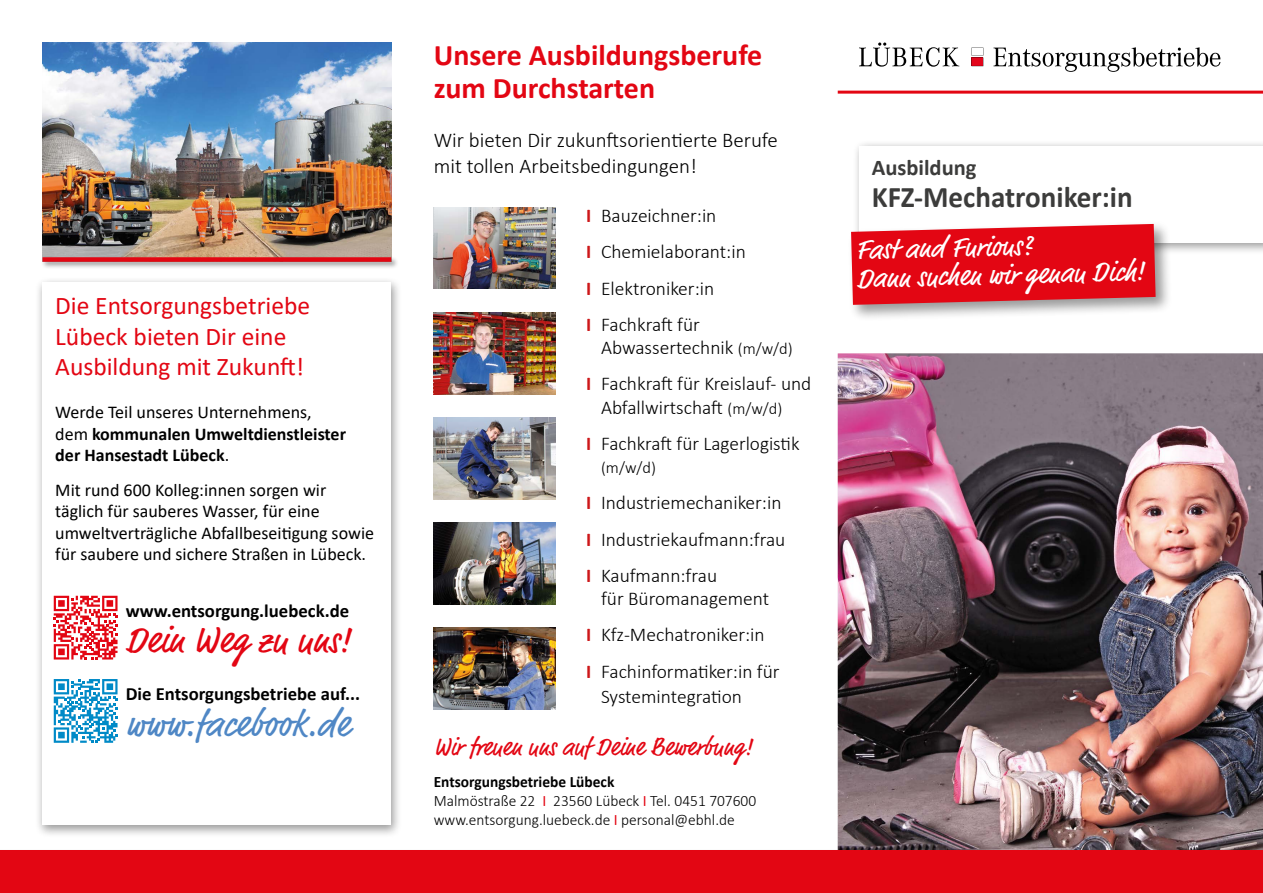
<style>
.page{position:relative;width:1263px;height:893px;background:#fff}
.page>*{position:absolute;margin:0;border:0;box-sizing:border-box;transform-origin:0 0}
.t1{font:37.5px "Market Pro";color:#4f87c5}
.t2{font:37.5px "Market Pro";color:#e30613}
.t3{font:700 30px/33px "Calibri";color:#e30613}
.t4{font:700 30px "Calibri";color:#3c3c3b}
.t5{font:28.5px/29px "Market Pro";color:#fff}
.t6{font:25.5px/30.6px "Calibri";color:#e30613}
.t7{font:25.5px "Market Pro";color:#e30613}
.t8{font:700 22.5px "Calibri";color:#3c3c3b}
.t9{font:300 21px/25.2px "Calibri";color:#000}
.t10{font:300 19.5px/36.2px "Calibri";color:#000}
.t11{font:700 18.75px "Calibri";color:#000}
.t12{font:18px/21.6px "Calibri";color:#000}
.t13{font:700 18px/21.6px "Calibri";color:#000}
.t14{font:300 16.5px "Calibri";color:#000}
.t15{font:300 15.9px/19px "Calibri";color:#000}
.s1{font-weight:400}
.s2{font-weight:700;color:#cd1719}
.s3{font-size:16.5px}
.s4{font-weight:700}
.s5{font-weight:400;color:#e30613}
</style>
<div class="page">
<img style="left:838px;top:353px;width:425px;height:496px">
<div style="left:853px;top:139px;width:410px;height:116px;background:#000;opacity:.4"></div>
<div style="left:859px;top:146px;width:404px;height:97px;background:#fff"></div>
<img style="left:43px;top:43px;width:348px;height:213px">
<div style="left:41px;top:256px;width:358px;height:13px;background:#000;opacity:.4"></div>
<div style="left:43px;top:257px;width:348px;height:5px;background:#e30613"></div>
<hr style="left:838px;top:91px;width:425px;height:3px;background:#e30613">
<div style="left:0;top:849px;width:1263px;height:44px;background:#000;opacity:.4"></div>
<div style="left:0;top:850px;width:1263px;height:43px;background:#e30613"></div>
<div style="left:35px;top:277px;width:367px;height:561px;background:#000;opacity:.4"></div>
<div style="left:43px;top:282px;width:348px;height:543px;background:#fff"></div>
<img style="left:434px;top:523px;width:122px;height:81px">
<img style="left:434px;top:418px;width:122px;height:81px">
<img style="left:434px;top:628px;width:122px;height:81px">
<img style="left:434px;top:208px;width:122px;height:81px">
<img style="left:434px;top:313px;width:122px;height:81px">
<div style="left:847px;top:220px;width:325px;height:101px;background:#000;opacity:.4"></div>
<svg style="left:851px;top:224px;width:304px;height:81px;background:#e11b26"></svg>
<svg style="left:859px;top:43px;width:100px;height:24px"></svg>
<svg style="left:993px;top:47px;width:227px;height:25px"></svg>
<svg style="left:971px;top:48px;width:12px;height:18px"></svg>
<svg style="left:54px;top:596px;width:64px;height:63px"></svg>
<svg style="left:54px;top:679px;width:64px;height:64px"></svg>
<h3 class="t6" style="left:55px;top:290px;width:256px">Die Entsorgungsbetriebe<br>Lübeck bieten Dir eine<br>Ausbildung mit Zukunft!</h3>
<p class="t13" style="left:55px;top:401px;width:292px"><span class="s1">Werde Teil unseres Unternehmens, dem</span> kommunalen Umweltdienstleister der Hansestadt Lübeck<span class="s1">.</span></p>
<p class="t12" style="left:55px;top:478px;width:320px">Mit rund 600 Kolleg:innen sorgen wir täglich für sauberes Wasser, für eine umweltverträgliche Abfallbeseitigung sowie für saubere und sichere Straßen in Lübeck.</p>
<p class="t11" style="left:126px;top:597px;width:225px">www.entsorgung.luebeck.de</p>
<h1 class="t2" style="left:126px;top:615px;width:226px">Dein Weg zu uns!</h1>
<p class="t11" style="left:126px;top:681px;width:236px">Die Entsorgungsbetriebe auf...</p>
<h1 class="t1" style="left:126px;top:698px;width:225px">www.facebook.de</h1>
<h2 class="t3" style="left:434px;top:38px;width:330px">Unsere Ausbildungsberufe zum Durchstarten</h2>
<p class="t9" style="left:434px;top:128px;width:346px">Wir bieten Dir zukunftsorientierte Berufe mit tollen Arbeitsbedingungen!</p>
<p class="t10" style="left:586px;top:198px;width:161px"><span class="s2">I</span> Bauzeichner:in<br><span class="s2">I</span> Chemielaborant:in<br><span class="s2">I</span> Elektroniker:in<br><span class="s2">I</span> Fachkraft für</p>
<p class="t10" style="left:586px;top:329px;width:227px;text-align:center">Abwassertechnik <span class="s3">(m/w/d)<br></span><span class="s2">I</span> Fachkraft für Kreislauf- und</p>
<p class="t10" style="left:586px;top:389px;width:215px;text-align:center">Abfallwirtschaft <span class="s3">(m/w/d)<br></span><span class="s2">I</span> Fachkraft für Lagerlogistik</p>
<p class="t14" style="left:601px;top:458px;width:56px">(m/w/d)</p>
<p class="t10" style="left:586px;top:485px;width:201px"><span class="s2">I</span> Industriemechaniker:in<br><span class="s2">I</span> Industriekaufmann:frau<br><span class="s2">I</span> Kaufmann:frau</p>
<p class="t10" style="left:586px;top:580px;width:195px;text-indent:15px">für Büromanagement<br><span class="s2">I</span> Kfz-Mechatroniker:in<br><span class="s2">I</span> Fachinformatiker:in für</p>
<p class="t10" style="left:601px;top:678px;width:142px">Systemintegration</p>
<h3 class="t7" style="left:434px;top:729px;width:320px">Wir freuen uns auf Deine Bewerbung!</h3>
<p class="t15" style="left:434px;top:772px;width:324px"><span class="s4">Entsorgungsbetriebe Lübeck<br></span>Malmöstraße 22 <span class="s5">I</span> 23560 Lübeck <span class="s5">I</span> Tel. 0451 707600 www.entsorgung.luebeck.de <span class="s5">I</span> personal@ebhl.de</p>
<p class="t8" style="left:872px;top:152px;width:106px">Ausbildung</p>
<h2 class="t4" style="left:872px;top:176px;width:262px">KFZ-Mechatroniker:in</h2>
<h3 class="t5" style="left:855px;top:237px;width:289px;rotate:-2deg">Fast and Furious?<br>Dann suchen wir genau Dich!</h3>
</div>
